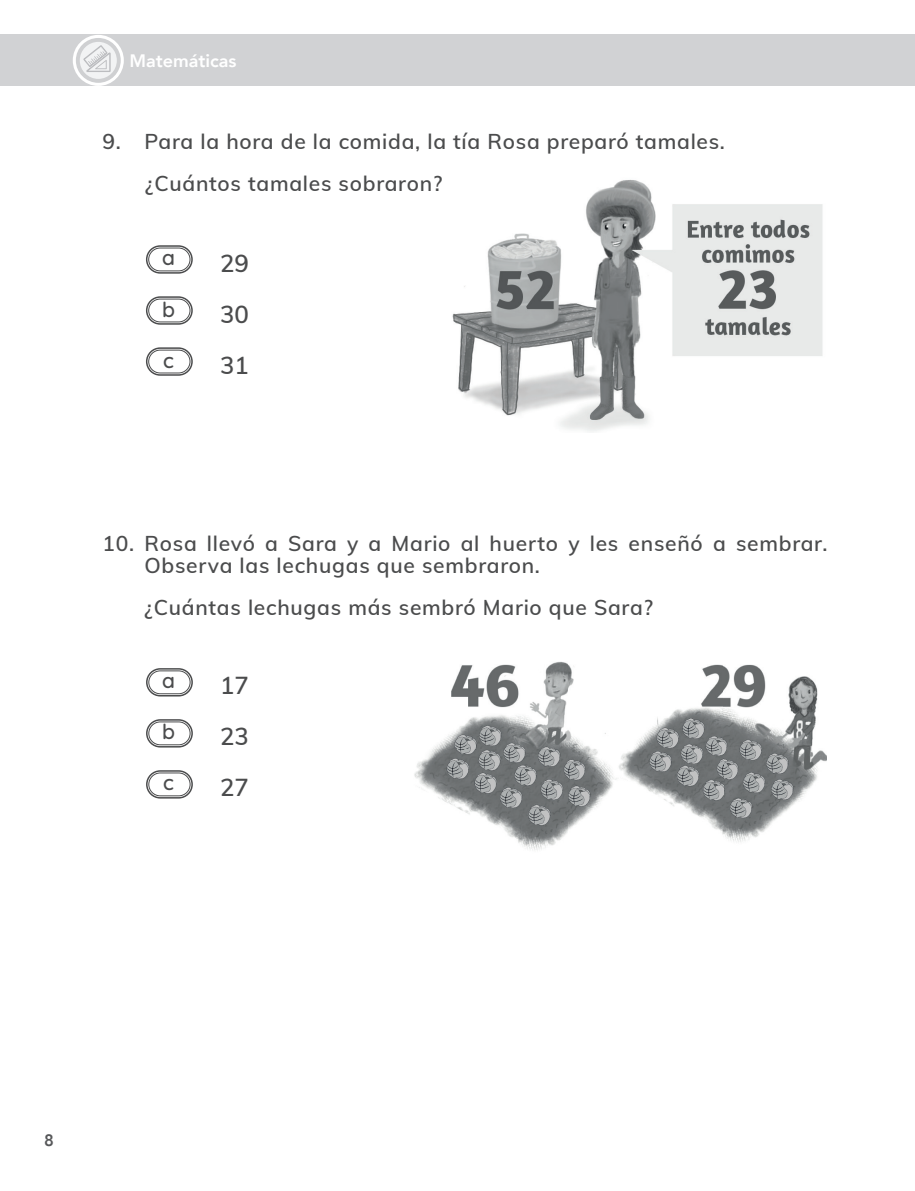
<style>
.page{position:relative;width:915px;height:1191px;background:#fff}
.page>*{position:absolute;margin:0;border:0;box-sizing:border-box;transform-origin:0 0}
.t1{font:600 24px "Muli";color:#4b4c4d}
.t2{font:600 21px/22.5px "Muli";letter-spacing:.035em;color:#4b4c4d}
.t3{font:500 21px "Quicksand";color:#4b4c4d}
.t4{font:800 18px "Avenir";color:#fff}
.t5{font:800 16.5px "Avenir";color:#57585a}
</style>
<div class="page">
<div style="left:0;top:34px;width:914px;height:52px;background:#d1d2d4"></div>
<div style="left:73px;top:35px;width:51px;height:51px;background:#fff;border-radius:50%"></div>
<div style="left:76px;top:38px;width:45px;height:45px;background:#cfd0d2;border-radius:50%"></div>
<div style="left:80px;top:42px;width:37px;height:37px;background:#f2f3f4;border-radius:50%"></div>
<svg style="left:82px;top:44px;width:29px;height:29px"></svg>
<div style="left:146px;top:245px;width:47px;height:29px;border:2px solid #4b4c4d;border-radius:13px"></div>
<div style="left:148px;top:248px;width:42px;height:23px;border:1px solid #4b4c4d;border-radius:11px"></div>
<div style="left:146px;top:296px;width:47px;height:29px;border:2px solid #4b4c4d;border-radius:13px"></div>
<div style="left:148px;top:299px;width:42px;height:23px;border:1px solid #4b4c4d;border-radius:11px"></div>
<div style="left:146px;top:347px;width:47px;height:29px;border:2px solid #4b4c4d;border-radius:13px"></div>
<div style="left:148px;top:350px;width:42px;height:23px;border:1px solid #4b4c4d;border-radius:11px"></div>
<img style="left:452px;top:179px;width:371px;height:253px">
<img style="left:414px;top:661px;width:412px;height:189px">
<div style="left:146px;top:668px;width:47px;height:28px;border:2px solid #4b4c4d;border-radius:13px"></div>
<div style="left:148px;top:670px;width:42px;height:24px;border:1px solid #4b4c4d;border-radius:11px"></div>
<div style="left:146px;top:719px;width:47px;height:28px;border:2px solid #4b4c4d;border-radius:13px"></div>
<div style="left:148px;top:721px;width:42px;height:24px;border:1px solid #4b4c4d;border-radius:11px"></div>
<div style="left:146px;top:770px;width:47px;height:28px;border:2px solid #4b4c4d;border-radius:13px"></div>
<div style="left:148px;top:772px;width:42px;height:24px;border:1px solid #4b4c4d;border-radius:11px"></div>
<p class="t4" style="left:129px;top:46px;width:109px">Matemáticas</p>
<p class="t2" style="left:102px;top:129px;width:624px">9. Para la hora de la comida, la tía Rosa preparó tamales.</p>
<p class="t2" style="left:145px;top:171px;width:298px">¿Cuántos tamales sobraron?</p>
<p class="t3" style="left:162px;top:241px;width:14px">a</p>
<p class="t1" style="left:220px;top:245px;width:30px">29</p>
<p class="t3" style="left:162px;top:292px;width:14px">b</p>
<p class="t1" style="left:220px;top:296px;width:30px">30</p>
<p class="t3" style="left:163px;top:343px;width:12px">c</p>
<p class="t1" style="left:220px;top:347px;width:30px">31</p>
<p class="t2" style="left:144px;top:531px;width:684px;text-indent:-42px">10. Rosa llevó a Sara y a Mario al huerto y les enseñó a sembrar.<br>Observa las lechugas que sembraron.</p>
<p class="t2" style="left:144px;top:594px;width:510px">¿Cuántas lechugas más sembró Mario que Sara?</p>
<p class="t3" style="left:162px;top:664px;width:14px">a</p>
<p class="t1" style="left:220px;top:668px;width:30px">17</p>
<p class="t3" style="left:162px;top:715px;width:14px">b</p>
<p class="t1" style="left:220px;top:719px;width:30px">23</p>
<p class="t3" style="left:163px;top:766px;width:12px">c</p>
<p class="t1" style="left:220px;top:770px;width:30px">27</p>
<p class="t5" style="left:44px;top:1127px;width:11px">8</p>
</div>
